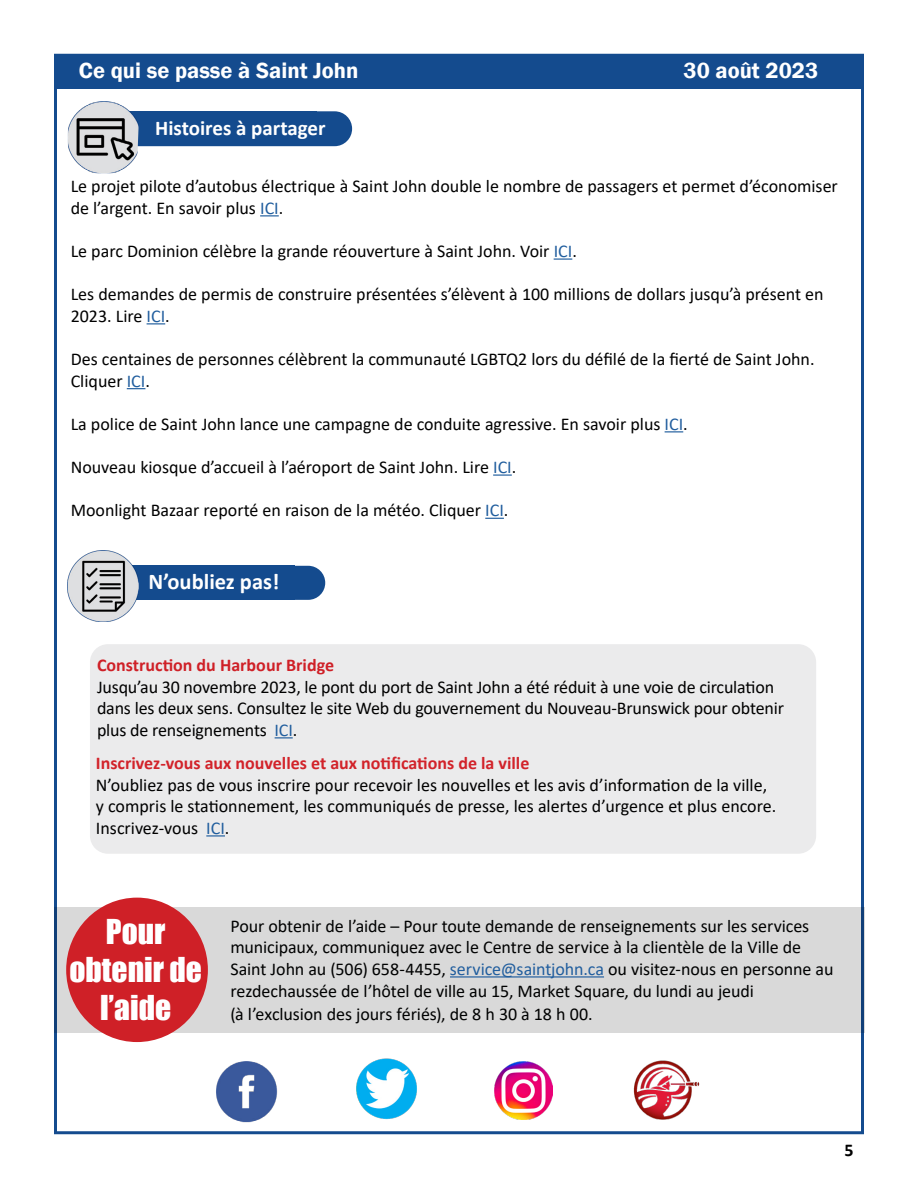
<style>
.page{position:relative;width:918px;height:1188px;background:#fff}
.page>*{position:absolute;margin:0;border:0;box-sizing:border-box;transform-origin:0 0}
.t1{font:31.5px/37.8px "Impact";color:#fff;text-align:center}
.t2{font:600 22.5px "Franklin Gothic";color:#fff}
.t3{font:700 22.5px "Calibri";color:#fff}
.t4{font:700 21px "Calibri";color:#fff}
.t5{font:18px/21.6px "Calibri";color:#000}
.t6{font:18px/21.6px "Calibri";letter-spacing:-.005em;color:#000101}
.t7{font:700 18px "Calibri";color:#d2232a}
.t8{font:700 18px "Calibri";color:#cf2027}
.t9{font:700 18px "Calibri";color:#000}
.s1{color:#215e9e}
</style>
<div class="page">
<div style="left:54px;top:54px;width:810px;height:34px;background:#144b8e"></div>
<div style="left:118px;top:111px;width:234px;height:35px;background:#144b8e;border-radius:17px"></div>
<img style="left:68px;top:101px;width:72px;height:72px">
<svg style="left:260px;top:215px;width:19px;height:1px"></svg>
<svg style="left:554px;top:258px;width:18px;height:2px"></svg>
<svg style="left:147px;top:323px;width:18px;height:1px"></svg>
<svg style="left:127px;top:388px;width:18px;height:1px"></svg>
<svg style="left:665px;top:431px;width:18px;height:1px"></svg>
<svg style="left:493px;top:474px;width:19px;height:2px"></svg>
<svg style="left:485px;top:518px;width:19px;height:1px"></svg>
<div style="left:90px;top:644px;width:726px;height:210px;background:#ebebec;border-radius:18px"></div>
<svg style="left:275px;top:737px;width:18px;height:1px"></svg>
<div style="left:54px;top:907px;width:810px;height:126px;background:#d9d9d9"></div>
<hr style="left:450px;top:976px;width:154px;height:2px;background:#215e9e">
<div style="left:66px;top:898px;width:142px;height:144px;background:#cf2027;border-radius:50%"></div>
<img style="left:494px;top:1062px;width:58px;height:58px">
<img style="left:356px;top:1058px;width:61px;height:61px">
<img style="left:216px;top:1061px;width:62px;height:62px">
<img style="left:633px;top:1060px;width:67px;height:60px">
<div style="left:125px;top:566px;width:200px;height:34px;background:#144b8e;border-radius:17px"></div>
<img style="left:67px;top:550px;width:71px;height:71px">
<svg style="left:206px;top:835px;width:19px;height:2px"></svg>
<p class="t2" style="left:79px;top:57px;width:281px">Ce qui se passe à Saint John</p>
<p class="t2" style="left:684px;top:56px;width:136px">30 août 2023</p>
<p class="t4" style="left:155px;top:113px;width:172px">Histoires à partager</p>
<p class="t5" style="left:71px;top:175px;width:769px">Le projet pilote d’autobus électrique à Saint John double le nombre de passagers et permet d’économiser de l’argent. En savoir plus <span class="s1">ICI</span>.</p>
<p class="t5" style="left:71px;top:240px;width:508px">Le parc Dominion célèbre la grande réouverture à Saint John. Voir <span class="s1">ICI</span>.</p>
<p class="t5" style="left:71px;top:283px;width:754px">Les demandes de permis de construire présentées s’élèvent à 100 millions de dollars jusqu’à présent en<br>2023. Lire <span class="s1">ICI</span>.</p>
<p class="t5" style="left:71px;top:348px;width:745px">Des centaines de personnes célèbrent la communauté LGBTQ2 lors du défilé de la fierté de Saint John.<br>Cliquer <span class="s1">ICI</span>.</p>
<p class="t5" style="left:71px;top:413px;width:619px">La police de Saint John lance une campagne de conduite agressive. En savoir plus <span class="s1">ICI</span>.</p>
<p class="t5" style="left:71px;top:456px;width:447px">Nouveau kiosque d’accueil à l’aéroport de Saint John. Lire <span class="s1">ICI</span>.</p>
<p class="t5" style="left:71px;top:499px;width:439px">Moonlight Bazaar reporté en raison de la météo. Cliquer <span class="s1">ICI</span>.</p>
<p class="t3" style="left:149px;top:565px;width:132px">N’oubliez pas!</p>
<p class="t8" style="left:97px;top:652px;width:239px">Construction du Harbour Bridge</p>
<p class="t5" style="left:97px;top:675px;width:688px">Jusqu’au 30 novembre 2023, le pont du port de Saint John a été réduit à une voie de circulation dans les deux sens. Consultez le site Web du gouvernement du Nouveau-Brunswick pour obtenir plus de renseignements <span class="s1">ICI</span>.</p>
<p class="t7" style="left:96px;top:750px;width:435px">Inscrivez-vous aux nouvelles et aux notifications de la ville</p>
<p class="t5" style="left:96px;top:773px;width:682px">N’oubliez pas de vous inscrire pour recevoir les nouvelles et les avis d’information de la ville, y compris le stationnement, les communiqués de presse, les alertes d’urgence et plus encore.<br>Inscrivez-vous <span class="s1">ICI</span>.</p>
<h1 class="t1" style="left:69px;top:912px;width:134px">Pour obtenir de l’aide</h1>
<p class="t6" style="left:230px;top:914px;width:605px">Pour obtenir de l’aide – Pour toute demande de renseignements sur les services municipaux, communiquez avec le Centre de service à la clientèle de la Ville de Saint John au (506) 658-4455, <span class="s1">service@saintjohn.ca</span> ou visitez-nous en personne au rezdechaussée de l’hôtel de ville au 15, Market Square, du lundi au jeudi</p>
<p class="t6" style="left:230px;top:1003px;width:364px">(à l’exclusion des jours fériés), de 8 h 30 à 18 h 00.</p>
<p class="t9" style="left:844px;top:1137px;width:11px">5</p>
</div>
